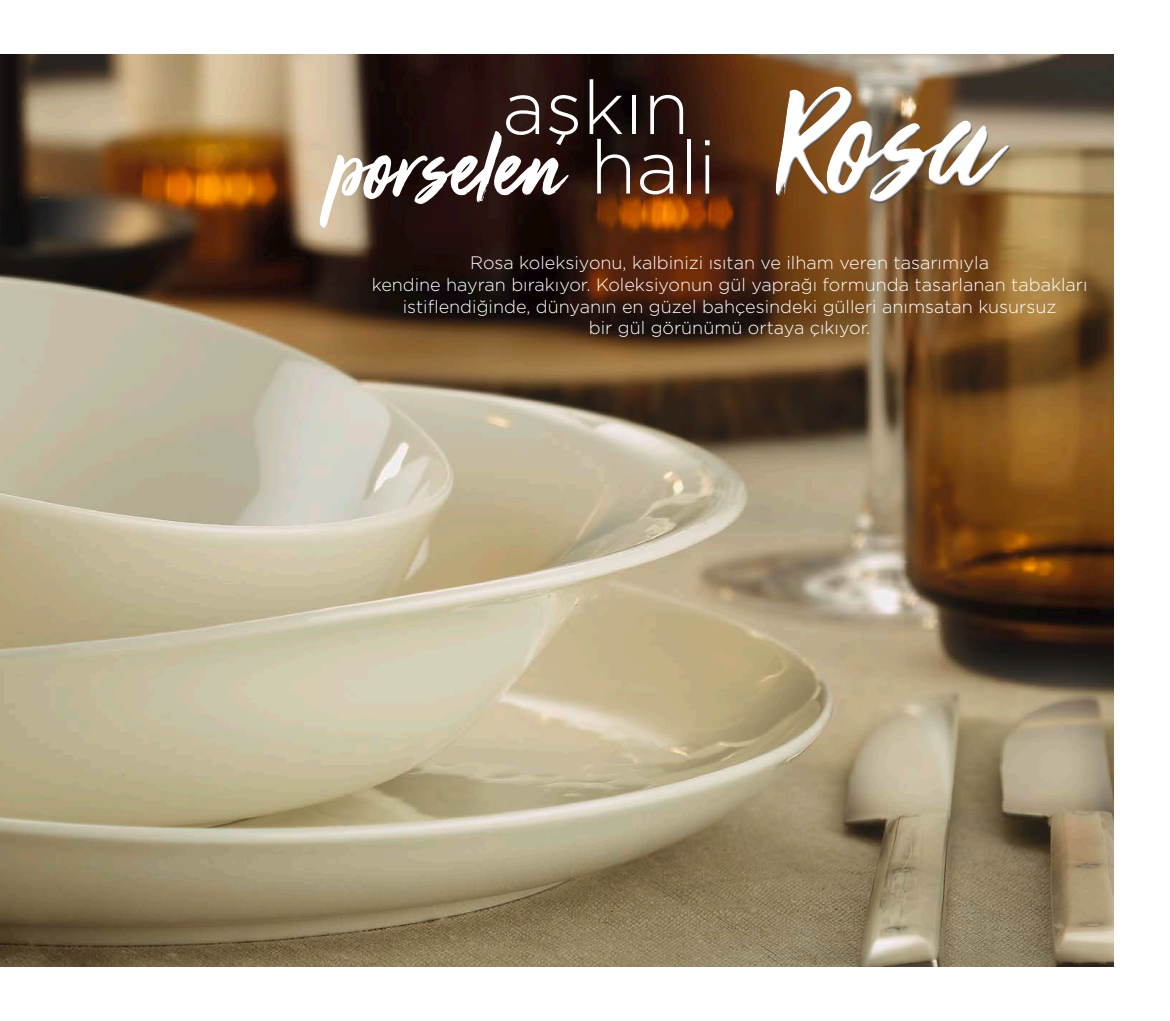
<style>
.page{position:relative;width:1170px;height:1021px;background:#fff}
.page>*{position:absolute;margin:0;border:0;box-sizing:border-box;transform-origin:0 0}
.t1{font:96px "Viva Beautiful Pro C";color:#fff}
.t2{font:300 75px "Gotham";color:#fff}
.t3{font:300 18px "Gotham";color:#fff}
.s1{font-family:"Viva Beautiful C";font-weight:400;font-size:162px}
</style>
<div class="page">
<svg style="left:1113px;top:54px;width:1px;height:31px"></svg>
<img style="left:0;top:54px;width:1113px;height:912px">
<div style="left:773px;top:84px;width:238px;height:115px;background:#fff;opacity:.75"></div>
<div style="left:774px;top:91px;width:238px;height:114px;background:#231f20;opacity:.75"></div>
<p class="t2" style="left:502px;top:60px;width:188px">aşkın</p>
<p class="t2" style="left:590px;top:120px;width:406px">hali <span class="s1">Rosa</span></p>
<p class="t1" style="left:330px;top:103px;width:235px">porselen</p>
<p class="t3" style="left:470px;top:251px;width:520px">Rosa koleksiyonu, kalbinizi ısıtan ve ilham veren tasarımıyla</p>
<p class="t3" style="left:371px;top:273px;width:717px">kendine hayran bırakıyor. Koleksiyonun gül yaprağı formunda tasarlanan tabakları</p>
<p class="t3" style="left:403px;top:295px;width:655px">istiflendiğinde, dünyanın en güzel bahçesindeki gülleri anımsatan kusursuz</p>
<p class="t3" style="left:589px;top:316px;width:283px">bir gül görünümü ortaya çıkıyor.</p>
</div>
